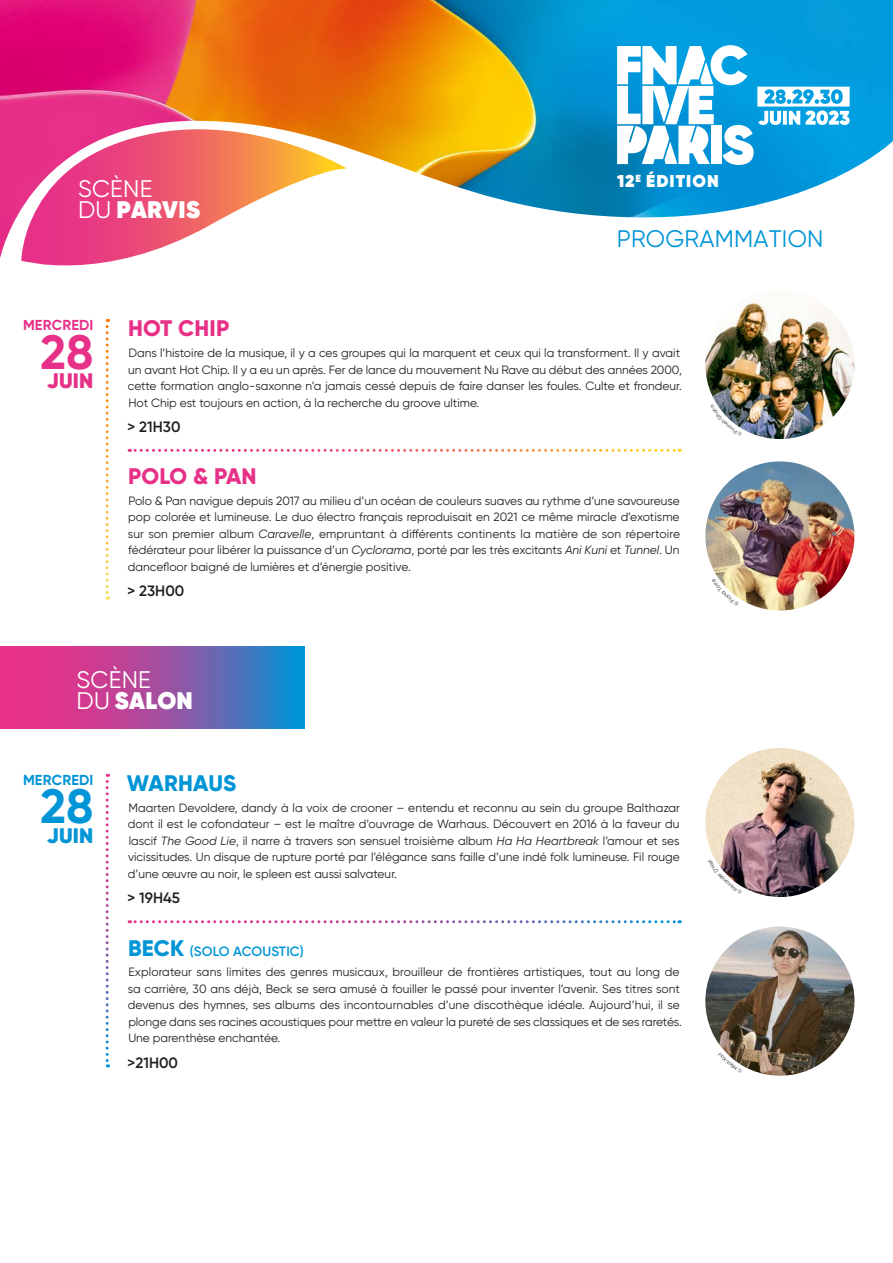
<style>
.page{position:relative;width:893px;height:1263px;background:#fff}
.page>*{position:absolute;margin:0;border:0;box-sizing:border-box;transform-origin:0 0}
.t1{font:700 48.15px "Gilroy";color:#e73188}
.t2{font:700 48.15px "Gilroy";color:#0095d6}
.t3{font:24px/21px "Gilroy";letter-spacing:.01em;color:#fff}
.t4{font:24px "Gilroy";letter-spacing:.01em;color:#0095d6}
.t5{font:800 22.5px "Gilroy";letter-spacing:.005em;color:#e73188}
.t6{font:800 22.5px "Gilroy";letter-spacing:.01em;color:#0095d6}
.t7{font:900 21px "Gilroy";color:#e73188}
.t8{font:900 21px "Gilroy";color:#0095d6}
.t9{font:800 17.25px "Gilroy";letter-spacing:.06em;color:#fff}
.t10{font:600 15px "Gilroy";color:#231f20}
.t11{font:700 14.4px "Gilroy";letter-spacing:.01em;color:#e73188}
.t12{font:700 14.4px "Gilroy";letter-spacing:.01em;color:#0095d6}
.t13{font:600 13.5px "Gilroy";letter-spacing:.005em;color:#0095d6}
.t14{font:12px/16.5px "Gilroy";color:#231f20}
.s1{font-weight:800}
.s2{font-style:italic}
.s3{font-weight:800;font-size:22.5px}
</style>
<div class="page">
<img style="left:0;top:0;width:893px;height:258px">
<svg style="left:129px;top:449px;width:551px;height:3px"></svg>
<svg style="left:129px;top:920px;width:551px;height:3px"></svg>
<svg style="left:106px;top:319px;width:3px;height:281px"></svg>
<svg style="left:106px;top:774px;width:3px;height:293px"></svg>
<svg style="left:21px;top:129px;width:326px;height:137px"></svg>
<svg style="left:0;top:647px;width:304px;height:82px;background:#9554a3"></svg>
<svg style="left:617px;top:45px;width:233px;height:120px"></svg>
<img style="left:705px;top:461px;width:150px;height:150px">
<img style="left:705px;top:748px;width:150px;height:149px">
<img style="left:705px;top:926px;width:150px;height:150px">
<img style="left:705px;top:298px;width:150px;height:141px">
<h2 class="t3" style="left:78px;top:178px;width:124px">SCÈNE<br>DU <span class="s1">PARVIS</span></h2>
<h3 class="t9" style="left:617px;top:170px;width:103px">12<sup>E</sup> ÉDITION</h3>
<h2 class="t4" style="left:617px;top:224px;width:208px">PROGRAMMATION</h2>
<p class="t11" style="left:23px;top:316px;width:72px">MERCREDI</p>
<h1 class="t1" style="left:41px;top:322px;width:54px">28</h1>
<h3 class="t7" style="left:47px;top:367px;width:48px">JUIN</h3>
<h3 class="t5" style="left:128px;top:314px;width:103px">HOT CHIP</h3>
<p class="t14" style="left:128px;top:344px;width:556px">Dans l’histoire de la musique, il y a ces groupes qui la marquent et ceux qui la transforment. Il y avait un avant Hot Chip. Il y a eu un après. Fer de lance du mouvement Nu Rave au début des années 2000, cette formation anglo-saxonne n’a jamais cessé depuis de faire danser les foules. Culte et frondeur.<br>Hot Chip est toujours en action, à la recherche du groove ultime.</p>
<p class="t10" style="left:128px;top:417px;width:54px">&gt; 21H30</p>
<h3 class="t5" style="left:128px;top:462px;width:130px">POLO &amp; PAN</h3>
<p class="t14" style="left:128px;top:492px;width:554px;text-align:justify">Polo &amp; Pan navigue depuis 2017 au milieu d’un océan de couleurs suaves au rythme d’une savoureuse pop colorée et lumineuse. Le duo électro français reproduisait en 2021 ce même miracle d’exotisme sur son premier album <span class="s2">Caravelle</span>, empruntant à différents continents la matière de son répertoire fédérateur pour libérer la puissance d’un <span class="s2">Cyclorama</span>, porté par les très excitants <span class="s2">Ani Kuni</span> et <span class="s2">Tunnel</span>. Un dancefloor baigné de lumières et d’énergie positive.</p>
<p class="t10" style="left:128px;top:582px;width:58px">&gt; 23H00</p>
<h2 class="t3" style="left:77px;top:669px;width:118px">SCÈNE<br>DU <span class="s1">SALON</span></h2>
<p class="t12" style="left:23px;top:771px;width:72px">MERCREDI</p>
<h1 class="t2" style="left:41px;top:776px;width:54px">28</h1>
<h3 class="t8" style="left:47px;top:822px;width:48px">JUIN</h3>
<h3 class="t6" style="left:127px;top:769px;width:111px">WARHAUS</h3>
<p class="t14" style="left:128px;top:799px;width:554px;text-align:justify">Maarten Devoldere, dandy à la voix de crooner – entendu et reconnu au sein du groupe Balthazar dont il est le cofondateur – est le maître d’ouvrage de Warhaus. Découvert en 2016 à la faveur du lascif <span class="s2">The Good Lie</span>, il narre à travers son sensuel troisième album <span class="s2">Ha Ha Heartbreak</span> l’amour et ses vicissitudes. Un disque de rupture porté par l’élégance sans faille d’une indé folk lumineuse. Fil rouge d’une œuvre au noir, le spleen est aussi salvateur.</p>
<p class="t10" style="left:128px;top:889px;width:54px">&gt; 19H45</p>
<p class="t13" style="left:128px;top:942px;width:177px"><span class="s3">BECK</span> (SOLO ACOUSTIC)</p>
<p class="t14" style="left:128px;top:964px;width:555px">Explorateur sans limites des genres musicaux, brouilleur de frontières artistiques, tout au long de sa carrière, 30 ans déjà, Beck se sera amusé à fouiller le passé pour inventer l’avenir. Ses titres sont devenus des hymnes, ses albums des incontournables d’une discothèque idéale. Aujourd’hui, il se plonge dans ses racines acoustiques pour mettre en valeur la pureté de ses classiques et de ses raretés.<br>Une parenthèse enchantée.</p>
<p class="t10" style="left:128px;top:1053px;width:52px">&gt;21H00</p>
</div>
